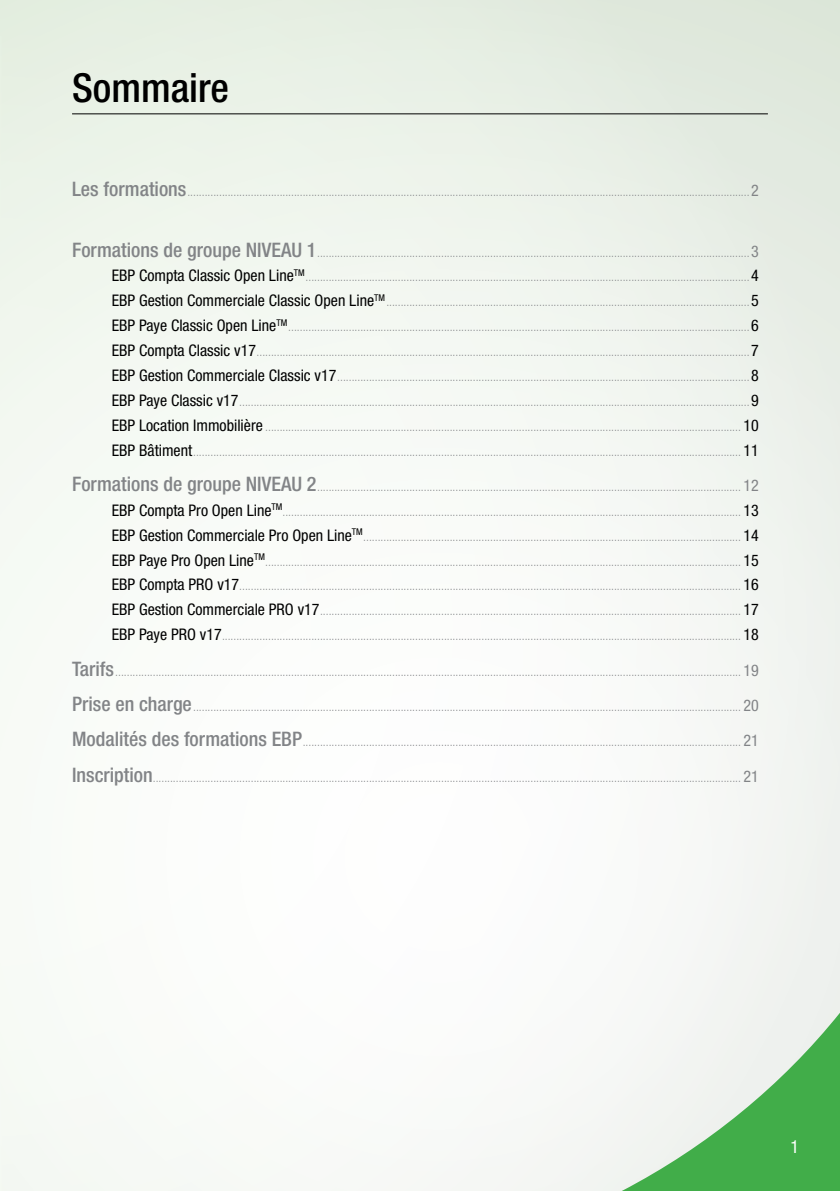
<style>
.page{position:relative;width:840px;height:1191px;background:#fff}
.page>*{position:absolute;margin:0;border:0;box-sizing:border-box;transform-origin:0 0}
.t1{font:500 condensed 40px "Helvetica Neue LT Std";color:#000}
.t2{font:condensed 18px "Helvetica Neue";color:#fff}
.t3{font:300 condensed 12px/24.8px "Helvetica Neue LT Std";color:#828487;text-align:justify}
.s1{font-weight:500;font-size:20px}
.s2{font-weight:400;font-size:16px}
.s3{font-weight:400;font-size:16px;color:#000}
</style>
<div class="page">
<div style="left:0;top:0;width:839px;height:1191px;background:linear-gradient(to bottom,#e9f0e7,#fefefe)"></div>
<hr style="left:72px;top:113px;width:695px;height:1px;background:#000">
<svg style="left:621px;top:1012px;width:218px;height:179px"></svg>
<h1 class="t1" style="left:72px;top:64px;width:158px">Sommaire</h1>
<p class="t3" style="left:72px;top:179px;width:687px"><span class="s1">Les formations</span>...................................................................................................................................................................................................<span class="s2">2</span></p>
<p class="t3" style="left:112px;top:240px;width:648px;text-indent:-40px"><span class="s1">Formations de groupe NIVEAU 1</span>......................................................................................................................................................<span class="s2">3<br></span><span class="s3">EBP Compta Classic Open Line</span><sup>TM</sup>..........................................................................................................................................................<span class="s3">4<br>EBP Gestion Commerciale Classic Open Line</span><sup>TM</sup>..............................................................................................................................<span class="s3">5<br>EBP Paye Classic Open Line</span><sup>TM</sup>................................................................................................................................................................<span class="s3">6<br>EBP Compta Classic v17</span>...........................................................................................................................................................................<span class="s3">7<br>EBP Gestion Commerciale Classic v17</span>...............................................................................................................................................<span class="s3">8<br>EBP Paye Classic v17</span>.................................................................................................................................................................................<span class="s3">9<br>EBP Location Immobilière</span> ..................................................................................................................................................................... <span class="s3">10<br>EBP Bâtiment</span>.............................................................................................................................................................................................. <span class="s3">11</span></p>
<p class="t3" style="left:112px;top:474px;width:648px;text-indent:-40px"><span class="s1">Formations de groupe NIVEAU 2</span>................................................................................................................................................... <span class="s2">12<br></span><span class="s3">EBP Compta Pro Open Line</span><sup>TM</sup>............................................................................................................................................................... <span class="s3">13<br>EBP Gestion Commerciale Pro Open Line</span><sup>TM</sup>................................................................................................................................... <span class="s3">14<br>EBP Paye Pro Open Line</span><sup>TM</sup>..................................................................................................................................................................... <span class="s3">15<br>EBP Compta PRO v17</span>.............................................................................................................................................................................. <span class="s3">16<br>EBP Gestion Commerciale PRO v17</span>.................................................................................................................................................. <span class="s3">17<br>EBP Paye PRO v17</span>.................................................................................................................................................................................... <span class="s3">18</span></p>
<p class="t3" style="left:72px;top:659px;width:688px"><span class="s1">Tarifs</span>......................................................................................................................................................................................................................... <span class="s2">19</span></p>
<p class="t3" style="left:72px;top:694px;width:688px"><span class="s1">Prise en charge</span>.............................................................................................................................................................................................. <span class="s2">20</span></p>
<p class="t3" style="left:72px;top:729px;width:688px"><span class="s1">Modalités des formations EBP</span>........................................................................................................................................................ <span class="s2">21</span></p>
<p class="t3" style="left:72px;top:765px;width:688px"><span class="s1">Inscription</span>............................................................................................................................................................................................................ <span class="s2">21</span></p>
<h2 class="t2" style="left:790px;top:1136px;width:10px">1</h2>
</div>
